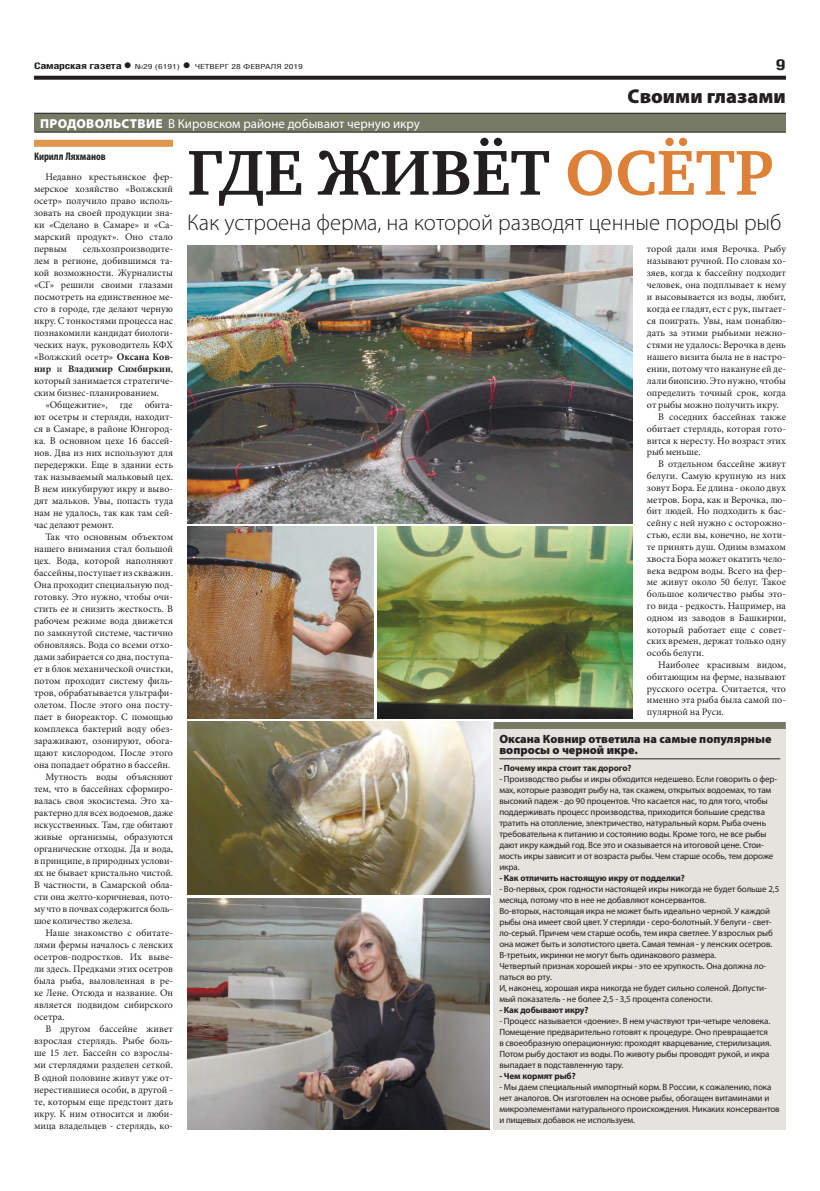
<style>
.page{position:relative;width:820px;height:1191px;background:#fff}
.page>*{position:absolute;margin:0;border:0;box-sizing:border-box;transform-origin:0 0}
.ЗАГОЛОВОК{font:700 65px "Charter C";color:#231f20}
.ПОДЗАГОЛОВОК{font:300 22.8px "Myriad Pro";color:#231f20}
.КОЛОНТИТУЛ{font:900 20px "Myriad Pro";color:#231f20}
.t1{font:700 15px "Helios Cond";color:#231f20;scale:1.4 1}
.надзаголовок{font:13px "Myriad Pro";color:#fff}
.мнение_имя{font:900 12px/11px "Myriad Pro";color:#231f20}
.АВТОР_цвет__копия{font:700 condensed 11px "Myriad Pro";color:#231f20}
.ОСНОВНОЙ{font:10px/12px "Minion Pro";color:#231f20;text-align:justify}
.мнение_текст{font:9px/11px "Myriad Pro";letter-spacing:-.01em;color:#231f20}
.мнение_текст-2{font:700 9px "Myriad Pro";letter-spacing:-.01em;color:#231f20}
.t2{font:700 9px "Helios Cond";letter-spacing:-.02em;color:#231f20;scale:1.4 1}
.t3{font:7px "Helios Cond";color:#231f20;scale:1.4 1}
.s1{font-size:16px}
.s2{font-weight:700;font-size:16px}
.s3{font-weight:900}
.s4{font-weight:700}
.s5{color:#de8138}
</style>
<div class="page">
<svg style="left:34px;top:76px;width:751px;height:4px;background:#322f2f"></svg>
<div style="left:34px;top:113px;width:751px;height:19px;background:#777a65"></div>
<hr style="left:34px;top:113px;width:751px;height:1px;background:#231f20">
<hr style="left:34px;top:132px;width:751px;height:1px;background:#231f20">
<div style="left:493px;top:723px;width:292px;height:406px;background:#e4e3de"></div>
<hr style="left:499px;top:758px;width:281px;height:1px;background:#231f20">
<div style="left:493px;top:722px;width:292px;height:7px;background:#777a65"></div>
<div style="left:34px;top:140px;width:139px;height:7px;background:#e0974d"></div>
<img style="left:377px;top:527px;width:255px;height:191px">
<img style="left:187px;top:245px;width:445px;height:278px">
<img style="left:187px;top:527px;width:186px;height:191px">
<img style="left:187px;top:722px;width:303px;height:172px">
<img style="left:187px;top:898px;width:302px;height:231px">
<p class="t2" style="left:34px;top:61px;width:71px">Самарская газета<span class="s1">•</span></p>
<p class="t3" style="left:135px;top:63px;width:121px">№29 (6191) <span class="s2">•</span> ЧЕТВЕРГ 28 ФЕВРАЛЯ 2019</p>
<p class="t1" style="left:775px;top:55px;width:9px">9</p>
<p class="надзаголовок" style="left:40px;top:115px;width:381px"><span class="s3">ПРОДОВОЛЬСТВИЕ</span> В Кировском районе добывают черную икру</p>
<p class="КОЛОНТИТУЛ" style="left:627px;top:84px;width:160px">Своими глазами</p>
<p class="АВТОР_цвет__копия" style="left:34px;top:150px;width:73px">Кирилл Ляхманов</p>
<p class="ОСНОВНОЙ" style="left:34px;top:171px;width:140px;text-indent:11px">Недавно крестьянское фер&shy;мерское хозяйство «Волжский осетр» получило право исполь&shy;зовать на своей продукции зна&shy;ки «Сделано в Самаре» и «Са&shy;марский продукт». Оно стало первым</p>
<p class="ОСНОВНОЙ" style="left:34px;top:243px;width:140px;text-indent:49px">сельхозпроизводите&shy;лем в регионе, добившимся та&shy;кой возможности. Журналисты «СГ» решили своими глазами посмотреть на единственное ме&shy;сто в городе, где делают черную икру. С тонкостями процесса нас познакомили кандидат биологи&shy;ческих наук, руководитель КФХ «Волжский осетр» <span class="s4">Оксана Ков&shy;нир</span> и <span class="s4">Владимир Симбиркин</span>, который занимается стратегиче&shy;ским бизнес-планированием.</p>
<p class="ОСНОВНОЙ" style="left:34px;top:399px;width:140px;text-indent:11px">«Общежитие», где обита&shy;ют осетры и стерляди, находит&shy;ся в Самаре, в районе Юнгород&shy;ка. В основном цехе 16 бассей&shy;нов. Два из них используют для передержки. Еще в здании есть так называемый мальковый цех.<br>В нем инкубируют икру и выво&shy;дят мальков. Увы, попасть туда нам не удалось, так как там сей&shy;час делают ремонт.</p>
<p class="ОСНОВНОЙ" style="left:34px;top:531px;width:140px;text-indent:11px">Так что основным объектом нашего внимания стал большой цех. Вода, которой наполняют бассейны, поступает из скважин.<br>Она проходит специальную под&shy;готовку. Это нужно, чтобы очи&shy;стить ее и снизить жесткость. В рабочем режиме вода движется по замкнутой системе, частично обновляясь. Вода со всеми отхо&shy;дами забирается со дна, поступа&shy;ет в блок механической очистки, потом проходит систему филь&shy;тров, обрабатывается ультрафи&shy;олетом. После этого она посту&shy;пает в биореактор. С помощью комплекса бактерий воду обез&shy;зараживают, озонируют, обога&shy;щают кислородом. После этого она попадает обратно в бассейн.</p>
<p class="ОСНОВНОЙ" style="left:34px;top:771px;width:140px;text-indent:11px">Мутность воды объясняют тем, что в бассейнах сформиро&shy;валась своя экосистема. Это ха&shy;рактерно для всех водоемов, даже искусственных. Там, где обитают живые организмы, образуются органические отходы. Да и вода, в принципе, в природных услови&shy;ях не бывает кристально чистой.<br>В частности, в Самарской обла&shy;сти она желто-коричневая, пото&shy;му что в почвах содержится боль&shy;шое количество железа.</p>
<p class="ОСНОВНОЙ" style="left:34px;top:927px;width:140px;text-indent:11px">Наше знакомство с обитате&shy;лями фермы началось с ленских осетров-подростков. Их выве&shy;ли здесь. Предками этих осетров была рыба, выловленная в ре&shy;ке Лене. Отсюда и название. Он является подвидом сибирского осетра.</p>
<p class="ОСНОВНОЙ" style="left:34px;top:1023px;width:140px;text-indent:11px">В другом бассейне живет взрослая стерлядь. Рыбе боль&shy;ше 15 лет. Бассейн со взрослы&shy;ми стерлядями разделен сеткой.<br>В одной половине живут уже от&shy;нерестившиеся особи, в другой - те, которым еще предстоит дать икру. К ним относится и люби&shy;мица владельцев - стерлядь, ко-</p>
<p class="ЗАГОЛОВОК" style="left:187px;top:137px;width:587px">ГДЕ ЖИВЁТ <span class="s5">ОСЁТР</span></p>
<p class="ПОДЗАГОЛОВОК" style="left:187px;top:208px;width:596px">Как устроена ферма, на которой разводят ценные породы рыб</p>
<p class="ОСНОВНОЙ" style="left:646px;top:243px;width:140px">торой дали имя Верочка. Рыбу называют ручной. По словам хо&shy;зяев, когда к бассейну подходит человек, она подплывает к нему и высовывается из воды, любит, когда ее гладят, ест с рук, пытает&shy;ся поиграть. Увы, нам понаблю&shy;дать за этими рыбьими нежно&shy;стями не удалось: Верочка в день нашего визита была не в настро&shy;ении, потому что накануне ей де&shy;лали биопсию. Это нужно, чтобы определить точный срок, когда от рыбы можно получить икру.</p>
<p class="ОСНОВНОЙ" style="left:646px;top:411px;width:140px;text-indent:11px">В соседних бассейнах также обитает стерлядь, которая гото&shy;вится к нересту. Но возраст этих рыб меньше.</p>
<p class="ОСНОВНОЙ" style="left:646px;top:458px;width:140px;text-indent:11px">В отдельном бассейне живут белуги. Самую крупную из них зовут Бора. Ее длина - около двух метров. Бора, как и Верочка, лю&shy;бит людей. Но подходить к бас&shy;сейну с ней нужно с осторожно&shy;стью, если вы, конечно, не хоти&shy;те принять душ. Одним взмахом хвоста Бора может окатить чело&shy;века ведром воды. Всего на фер&shy;ме живут около 50 белуг. Такое большое количество рыбы это&shy;го вида - редкость. Например, на одном из заводов в Башкирии, который работает еще с совет&shy;ских времен, держат только одну особь белуги.</p>
<p class="ОСНОВНОЙ" style="left:646px;top:659px;width:140px;text-indent:11px">Наиболее красивым видом, обитающим на ферме, называют русского осетра. Считается, что именно эта рыба была самой по&shy;пулярной на Руси.</p>
<p class="мнение_имя" style="left:499px;top:734px;width:273px">Оксана Ковнир ответила на самые популярные вопросы о черной икре.</p>
<p class="мнение_текст-2" style="left:499px;top:762px;width:133px">- Почему икра стоит так дорого?</p>
<p class="мнение_текст" style="left:499px;top:773px;width:279px">- Производство рыбы и икры обходится недешево. Если говорить о фер&shy;мах, которые разводят рыбу на, так скажем, открытых водоемах, то там высокий падеж - до 90 процентов. Что касается нас, то для того, чтобы поддерживать процесс производства, приходится большие средства тратить на отопление, электричество, натуральный корм. Рыба очень требовательна к питанию и состоянию воды. Кроме того, не все рыбы дают икру каждый год. Все это и сказывается на итоговой цене. Стои&shy;мость икры зависит и от возраста рыбы. Чем старше особь, тем дороже икра.</p>
<p class="мнение_текст-2" style="left:499px;top:872px;width:187px">- Как отличить настоящую икру от подделки?</p>
<p class="мнение_текст" style="left:499px;top:883px;width:281px">- Во-первых, срок годности настоящей икры никогда не будет больше 2,5 месяца, потому что в нее не добавляют консервантов.</p>
<p class="мнение_текст" style="left:499px;top:905px;width:275px">Во-вторых, настоящая икра не может быть идеально черной. У каждой рыбы она имеет свой цвет. У стерляди - серо-болотный. У белуги - свет&shy;ло-серый. Причем чем старше особь, тем икра светлее. У взрослых рыб она может быть и золотистого цвета. Самая темная - у ленских осетров.</p>
<p class="мнение_текст" style="left:499px;top:949px;width:218px">В-третьих, икринки не могут быть одинакового размера.</p>
<p class="мнение_текст" style="left:499px;top:960px;width:268px">Четвертый признак хорошей икры - это ее хрупкость. Она должна ло&shy;паться во рту.</p>
<p class="мнение_текст" style="left:499px;top:982px;width:269px">И, наконец, хорошая икра никогда не будет сильно соленой. Допусти&shy;мый показатель - не более 2,5 - 3,5 процента солености.</p>
<p class="мнение_текст-2" style="left:499px;top:1004px;width:91px">- Как добывают икру?</p>
<p class="мнение_текст" style="left:499px;top:1015px;width:273px">- Процесс называется «доение». В нем участвуют три-четыре человека.<br>Помещение предварительно готовят к процедуре. Оно превращается в своеобразную операционную: проходят кварцевание, стерилизация.<br>Потом рыбу достают из воды. По животу рыбы проводят рукой, и икра выпадает в подставленную тару.</p>
<p class="мнение_текст-2" style="left:499px;top:1070px;width:78px">- Чем кормят рыб?</p>
<p class="мнение_текст" style="left:499px;top:1081px;width:282px">- Мы даем специальный импортный корм. В России, к сожалению, пока нет аналогов. Он изготовлен на основе рыбы, обогащен витаминами и микроэлементами натурального происхождения. Никаких консервантов и пищевых добавок не используем.</p>
</div>
